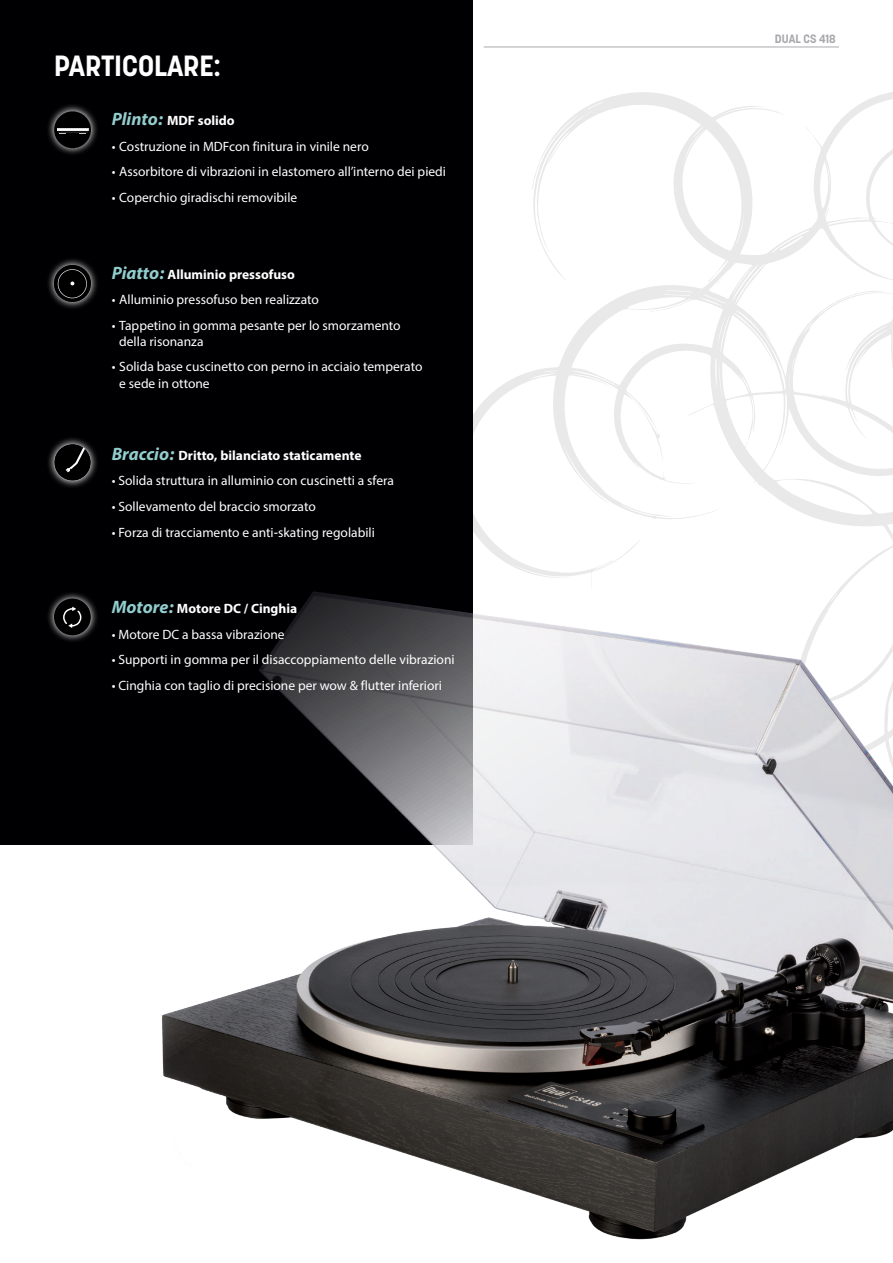
<style>
.page{position:relative;width:893px;height:1263px;background:#fff}
.page>*{position:absolute;margin:0;border:0;box-sizing:border-box;transform-origin:0 0}
.t1{font:700 28.95px "Korolev";color:#fff}
.t2{font:13.5px/16.2px "Myriad Hebrew";color:#fff}
.t3{font:700 13.5px "Myriad Hebrew";color:#fff}
.t4{font:700 12px "Korolev";color:#a8a9ad}
.s1{font-style:italic;font-size:18px;color:#93cece}
</style>
<div class="page">
<svg style="left:472px;top:87px;width:421px;height:416px"></svg>
<svg style="left:632px;top:461px;width:6px;height:7px"></svg>
<svg style="left:805px;top:127px;width:7px;height:7px"></svg>
<svg style="left:741px;top:375px;width:9px;height:18px"></svg>
<svg style="left:635px;top:312px;width:15px;height:1px"></svg>
<hr style="left:484px;top:47px;width:355px;height:1px;background:#a8a9ad">
<div style="left:0;top:0;width:472px;height:844px;background:#000003"></div>
<img style="left:26px;top:503px;width:867px;height:737px">
<svg style="left:48px;top:259px;width:49px;height:49px"></svg>
<div style="left:54px;top:265px;width:37px;height:37px;background:#000;border-radius:50%"></div>
<svg style="left:58px;top:269px;width:29px;height:29px"></svg>
<svg style="left:48px;top:105px;width:49px;height:49px"></svg>
<svg style="left:54px;top:111px;width:37px;height:37px"></svg>
<svg style="left:48px;top:438px;width:49px;height:49px"></svg>
<svg style="left:54px;top:444px;width:37px;height:37px"></svg>
<svg style="left:46px;top:591px;width:52px;height:52px"></svg>
<div style="left:54px;top:598px;width:37px;height:37px;background:#000;border-radius:50%"></div>
<svg style="left:63px;top:607px;width:18px;height:21px"></svg>
<h1 class="t1" style="left:54px;top:49px;width:168px">PARTICOLARE:</h1>
<p class="t3" style="left:112px;top:115px;width:124px"><span class="s1">Plinto:</span> MDF solido</p>
<p class="t2" style="left:112px;top:138px;width:258px">• Costruzione in MDFcon finitura in vinile nero</p>
<p class="t2" style="left:112px;top:164px;width:336px">• Assorbitore di vibrazioni in elastomero all’interno dei piedi</p>
<p class="t2" style="left:112px;top:190px;width:187px">• Coperchio giradischi removibile</p>
<p class="t3" style="left:112px;top:269px;width:185px"><span class="s1">Piatto:</span> Alluminio pressofuso</p>
<p class="t2" style="left:112px;top:292px;width:209px">• Alluminio pressofuso ben realizzato</p>
<p class="t2" style="left:119px;top:317px;width:283px;text-indent:-8px">• Tappetino in gomma pesante per lo smorzamento della risonanza</p>
<p class="t2" style="left:119px;top:359px;width:305px;text-indent:-8px">• Solida base cuscinetto con perno in acciaio temperato e sede in ottone</p>
<p class="t3" style="left:112px;top:450px;width:251px"><span class="s1">Braccio:</span> Dritto, bilanciato staticamente</p>
<p class="t2" style="left:112px;top:473px;width:284px">• Solida struttura in alluminio con cuscinetti a sfera</p>
<p class="t2" style="left:112px;top:499px;width:206px">• Sollevamento del braccio smorzato</p>
<p class="t2" style="left:112px;top:524px;width:265px">• Forza di tracciamento e anti-skating regolabili</p>
<p class="t3" style="left:112px;top:603px;width:187px"><span class="s1">Motore:</span> Motore DC / Cinghia</p>
<p class="t2" style="left:112px;top:626px;width:174px">• Motore DC a bassa vibrazione</p>
<p class="t2" style="left:112px;top:652px;width:344px">• Supporti in gomma per il disaccoppiamento delle vibrazioni</p>
<p class="t2" style="left:112px;top:678px;width:332px">• Cinghia con taglio di precisione per wow &amp; flutter inferiori</p>
<p class="t4" style="left:775px;top:32px;width:62px">DUAL CS 418</p>
</div>
